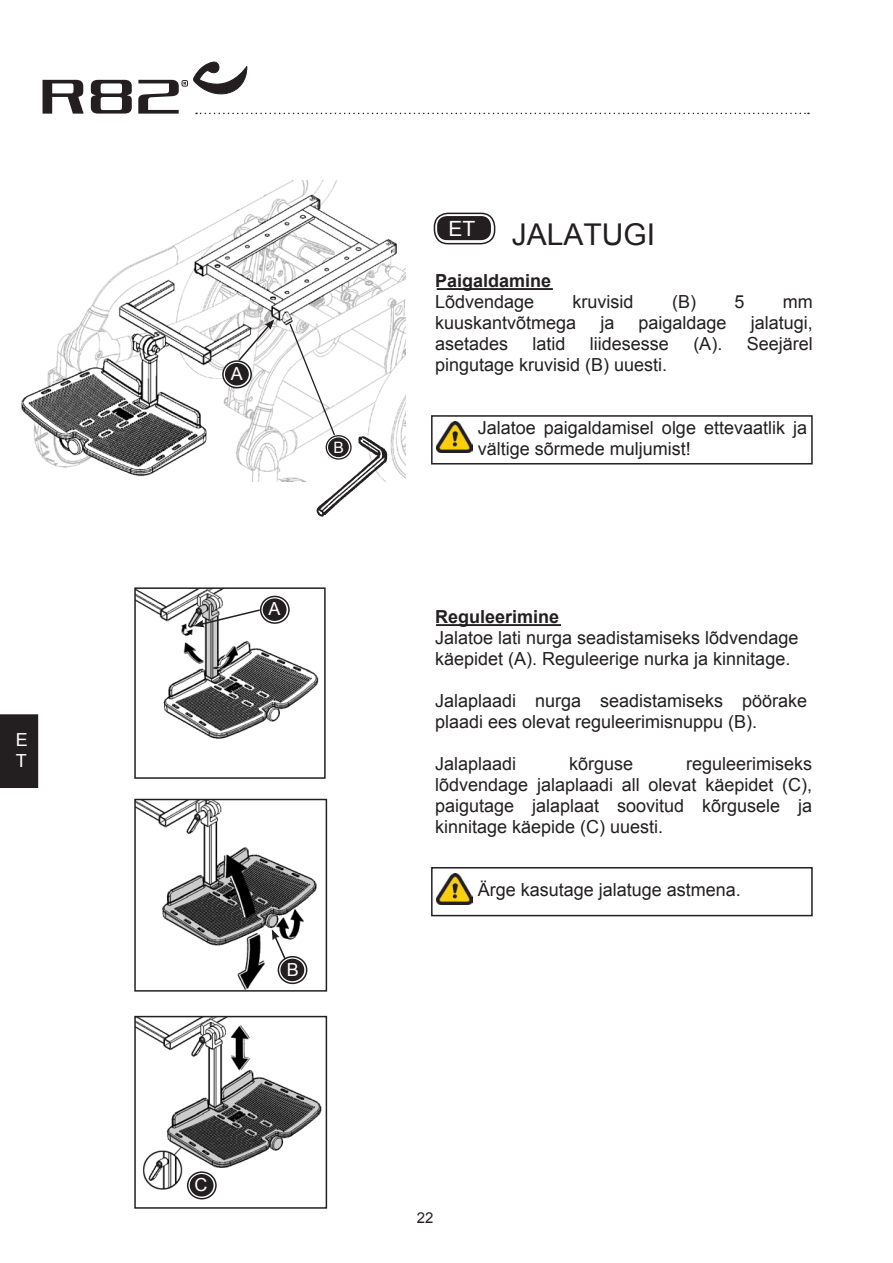
<style>
.page{position:relative;width:893px;height:1263px;background:#fff}
.page>*{position:absolute;margin:0;border:0;box-sizing:border-box;transform-origin:0 0}
.Overskrift{font:30px "Arial";color:#231f20}
.Landemærke{font:21px "Arial";color:#fff}
.Brødtekst{font:18px/21px "Arial";color:#231f20}
.Advarselstekst{font:18px/21px "Arial";color:#231f20}
.Brødtekst-2{font:700 18px/21px "Arial";color:#231f20}
.t1{font:18px/21.6px "Arial";color:#fff}
.t2{font:15.75px "Arial";color:#fff}
.t3{font:15px "Arial";color:#231f20}
.s1{font-weight:400}
.s2{font-weight:700}
</style>
<div class="page">
<svg style="left:43px;top:80px;width:41px;height:34px"></svg>
<svg style="left:91px;top:80px;width:41px;height:34px"></svg>
<svg style="left:138px;top:62px;width:671px;height:52px"></svg>
<hr style="left:437px;top:288px;width:116px;height:2px;background:#231f20">
<hr style="left:436px;top:624px;width:125px;height:2px;background:#231f20">
<div style="left:438px;top:217px;width:52px;height:22px;background:#231f20;border-radius:9px"></div>
<div style="left:437px;top:216px;width:54px;height:24px;border:2px solid #231f20;border-radius:9px"></div>
<div style="left:434px;top:213px;width:61px;height:31px;border:2px solid #231f20;border-radius:14px"></div>
<div style="left:431px;top:867px;width:382px;height:49px;border:2px solid #231f20"></div>
<div style="left:431px;top:415px;width:382px;height:49px;border:2px solid #231f20"></div>
<img style="left:436px;top:873px;width:36px;height:31px">
<img style="left:436px;top:422px;width:36px;height:31px">
<img style="left:21px;top:180px;width:385px;height:301px">
<img style="left:137px;top:590px;width:182px;height:149px">
<div style="left:134px;top:587px;width:192px;height:192px;border:2px solid #231f20"></div>
<img style="left:137px;top:1019px;width:185px;height:181px">
<div style="left:134px;top:1016px;width:193px;height:193px;border:2px solid #231f20"></div>
<img style="left:137px;top:802px;width:180px;height:186px">
<div style="left:134px;top:799px;width:193px;height:192px;border:2px solid #231f20"></div>
<svg style="left:261px;top:596px;width:28px;height:27px"></svg>
<div style="left:260px;top:596px;width:30px;height:28px;border:2px solid #231f20;border-radius:50%"></div>
<div style="left:263px;top:599px;width:23px;height:21px;background:#231f20;border-radius:50%"></div>
<div style="left:263px;top:598px;width:24px;height:23px;border:2px solid #231f20;border-radius:50%"></div>
<svg style="left:278px;top:957px;width:29px;height:26px"></svg>
<div style="left:278px;top:956px;width:29px;height:28px;border:2px solid #231f20;border-radius:50%"></div>
<div style="left:281px;top:959px;width:23px;height:21px;background:#231f20;border-radius:50%"></div>
<div style="left:280px;top:959px;width:24px;height:22px;border:2px solid #231f20;border-radius:50%"></div>
<svg style="left:188px;top:1172px;width:28px;height:27px"></svg>
<div style="left:187px;top:1171px;width:30px;height:28px;border:2px solid #231f20;border-radius:50%"></div>
<div style="left:190px;top:1175px;width:23px;height:21px;background:#231f20;border-radius:50%"></div>
<div style="left:190px;top:1174px;width:24px;height:22px;border:2px solid #231f20;border-radius:50%"></div>
<svg style="left:288px;top:322px;width:48px;height:115px"></svg>
<svg style="left:194px;top:608px;width:68px;height:19px"></svg>
<svg style="left:237px;top:319px;width:37px;height:43px"></svg>
<svg style="left:272px;top:929px;width:15px;height:32px"></svg>
<img style="left:316px;top:435px;width:71px;height:82px">
<svg style="left:223px;top:361px;width:28px;height:27px"></svg>
<div style="left:222px;top:360px;width:30px;height:28px;border:2px solid #231f20;border-radius:50%"></div>
<div style="left:226px;top:364px;width:22px;height:21px;background:#231f20;border-radius:50%"></div>
<div style="left:225px;top:363px;width:24px;height:22px;border:2px solid #231f20;border-radius:50%"></div>
<div style="left:0;top:714px;width:38px;height:74px;background:#231f20"></div>
<p class="t1" style="left:16px;top:728px;width:14px">E<br>T</p>
<p class="t1" style="left:231px;top:362px;width:14px">A</p>
<p class="t2" style="left:334px;top:437px;width:12px">B</p>
<p class="t1" style="left:268px;top:598px;width:14px">A</p>
<p class="t1" style="left:287px;top:959px;width:14px">B</p>
<p class="Landemærke" style="left:449px;top:214px;width:28px">ET</p>
<p class="Overskrift" style="left:512px;top:214px;width:145px">JALATUGI</p>
<p class="Brødtekst-2" style="left:435px;top:270px;width:118px">Paigaldamine<br><span class="s1">Lõdvendage</span></p>
<p class="Brødtekst" style="left:573px;top:291px;width:63px">kruvisid</p>
<p class="Brødtekst" style="left:672px;top:291px;width:74px">(B) 5</p>
<p class="Brødtekst" style="left:783px;top:291px;width:31px">mm</p>
<p class="Brødtekst" style="left:435px;top:312px;width:143px">kuuskantvõtmega</p>
<p class="Brødtekst" style="left:600px;top:312px;width:16px">ja</p>
<p class="Brødtekst" style="left:638px;top:312px;width:90px">paigaldage</p>
<p class="Brødtekst" style="left:751px;top:312px;width:64px">jalatugi,</p>
<p class="Brødtekst" style="left:435px;top:333px;width:75px">asetades</p>
<p class="Brødtekst" style="left:533px;top:333px;width:35px">latid</p>
<p class="Brødtekst" style="left:590px;top:333px;width:81px">liidesesse</p>
<p class="Brødtekst" style="left:693px;top:333px;width:30px">(A).</p>
<p class="Brødtekst" style="left:747px;top:333px;width:68px">Seejärel</p>
<p class="Brødtekst" style="left:435px;top:354px;width:234px">pingutage kruvisid (B) uuesti.</p>
<p class="Advarselstekst" style="left:478px;top:417px;width:331px">Jalatoe paigaldamisel olge ettevaatlik ja vältige sõrmede muljumist!</p>
<p class="Brødtekst" style="left:435px;top:606px;width:365px"><span class="s2">Reguleerimine<br></span>Jalatoe lati nurga seadistamiseks lõdvendage käepidet (A). Reguleerige nurka ja kinnitage.</p>
<p class="Brødtekst" style="left:435px;top:690px;width:374px">Jalaplaadi nurga seadistamiseks pöörake plaadi ees olevat reguleerimisnuppu (B).</p>
<p class="Brødtekst" style="left:435px;top:753px;width:83px">Jalaplaadi</p>
<p class="Brødtekst" style="left:569px;top:753px;width:66px">kõrguse</p>
<p class="Brødtekst" style="left:435px;top:753px;width:379px;text-align:justify;text-indent:251px">reguleerimiseks lõdvendage jalaplaadi all olevat käepidet (C), paigutage jalaplaat soovitud kõrgusele ja kinnitage käepide (C) uuesti.</p>
<p class="Advarselstekst" style="left:478px;top:879px;width:265px">Ärge kasutage jalatuge astmena.</p>
<p class="t1" style="left:194px;top:1173px;width:14px">C</p>
<p class="t3" style="left:417px;top:1207px;width:18px">22</p>
</div>
